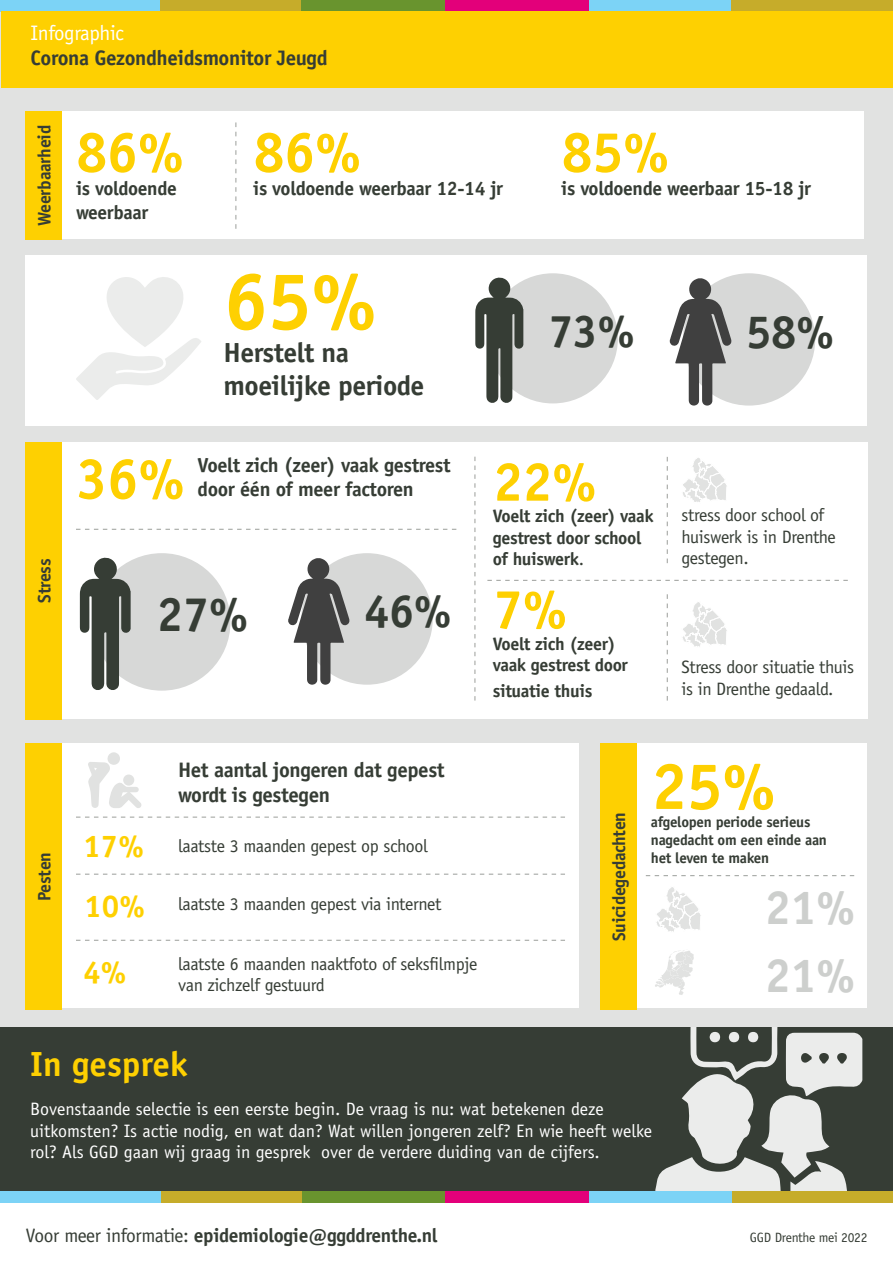
<style>
.page{position:relative;width:893px;height:1263px;background:#fff}
.page>*{position:absolute;margin:0;border:0;box-sizing:border-box;transform-origin:0 0}
.t1{font:700 81px "Officina Sans Std";color:#fed001}
.t2{font:700 65.85px "Officina Sans Std";color:#fed001}
.t3{font:700 57.45px "Officina Sans Std";color:#fed001}
.t4{font:700 57px "Officina Sans Std";color:#fed001}
.t5{font:700 54.75px "Officina Sans Std";color:#fed001}
.t6{font:700 48.45px "Officina Sans Std";color:#363d35}
.t7{font:700 48px "Officina Sans Std";color:#cdcfcd}
.t8{font:700 46.65px "Officina Sans Std";color:#363d35}
.t9{font:700 46.35px "Officina Sans Std";color:#363d35}
.t10{font:700 45.9px "Officina Sans Std";color:#363d35}
.tussenkop_12punt{font:700 34.95px "Officina Sans Std";color:#fed001}
.t11{font:700 31.5px "Officina Sans Std";color:#fed001}
.t12{font:700 27.75px/33.2px "Officina Sans Std";letter-spacing:-.02em;color:#363d35}
.tussenkop_12punt-2{font:700 21px "Officina Sans Std";letter-spacing:-.02em;color:#363d35}
.tussenkop_12punt-3{font:21px "Officina Sans Std";letter-spacing:-.02em;color:#fff}
.t13{font:700 20.25px/24.3px "Officina Sans Std";letter-spacing:-.02em;color:#363d35}
.tussenkop_12punt-4{font:700 19.5px/23.4px "Officina Sans Std";letter-spacing:-.02em;color:#363d35}
.t14{font:18px/21.6px "Officina Sans Std";letter-spacing:-.02em;color:#363d35}
.tussenkop_12punt-5{font:18px/21.6px "Officina Sans Std";color:#fff}
.tussenkop_12punt-6{font:700 18px/21.6px "Officina Sans Std";letter-spacing:-.02em;color:#363d35}
.t15{font:700 15px/18px "Officina Sans Std";letter-spacing:-.02em;color:#363d35}
.tussenkop_12punt-7{font:13.5px "Officina Sans Std";letter-spacing:-.02em;color:#363d35}
.s1{font-weight:400}
</style>
<div class="page">
<div style="left:1px;top:0;width:892px;height:1132px;background:#e1e2e1"></div>
<div style="left:61px;top:743px;width:518px;height:265px;background:#fff"></div>
<svg style="left:76px;top:817px;width:489px;height:1px"></svg>
<svg style="left:76px;top:874px;width:489px;height:1px"></svg>
<svg style="left:76px;top:940px;width:489px;height:1px"></svg>
<div style="left:26px;top:743px;width:36px;height:267px;background:#fed001"></div>
<div style="left:59px;top:111px;width:804px;height:127px;background:#fff"></div>
<svg style="left:236px;top:122px;width:1px;height:107px"></svg>
<div style="left:26px;top:255px;width:841px;height:170px;background:#fff"></div>
<div style="left:59px;top:442px;width:808px;height:277px;background:#fff"></div>
<div style="left:26px;top:442px;width:36px;height:277px;background:#fed001"></div>
<svg style="left:76px;top:529px;width:380px;height:1px"></svg>
<div style="left:301px;top:553px;width:132px;height:132px;background:#d7d8d7;border-radius:50%"></div>
<svg style="left:288px;top:558px;width:62px;height:127px"></svg>
<svg style="left:475px;top:457px;width:1px;height:244px"></svg>
<div style="left:26px;top:111px;width:36px;height:129px;background:#fed001"></div>
<div style="left:93px;top:553px;width:137px;height:138px;background:#d7d8d7;border-radius:50%"></div>
<svg style="left:80px;top:557px;width:51px;height:133px"></svg>
<svg style="left:88px;top:752px;width:54px;height:56px"></svg>
<div style="left:123px;top:774px;width:11px;height:12px;background:#e1e2e1;border-radius:50%"></div>
<div style="left:634px;top:743px;width:233px;height:265px;background:#fff"></div>
<div style="left:600px;top:743px;width:37px;height:267px;background:#fed001"></div>
<svg style="left:76px;top:277px;width:125px;height:123px"></svg>
<svg style="left:646px;top:875px;width:208px;height:1px"></svg>
<div style="left:157px;top:0;width:144px;height:11px;background:#c6ac2a"></div>
<div style="left:301px;top:0;width:144px;height:11px;background:#69942e"></div>
<div style="left:589px;top:0;width:143px;height:11px;background:#7cd3f6"></div>
<div style="left:445px;top:0;width:144px;height:11px;background:#e3007a"></div>
<div style="left:0;top:0;width:159px;height:11px;background:#7cd3f6"></div>
<div style="left:732px;top:0;width:161px;height:11px;background:#c6ac2a"></div>
<div style="left:1px;top:11px;width:892px;height:76px;background:#fed001"></div>
<div style="left:488px;top:273px;width:130px;height:130px;background:#d7d8d7;border-radius:50%"></div>
<svg style="left:475px;top:277px;width:48px;height:126px"></svg>
<div style="left:683px;top:273px;width:132px;height:133px;background:#d7d8d7;border-radius:50%"></div>
<svg style="left:670px;top:278px;width:62px;height:128px"></svg>
<svg style="left:683px;top:458px;width:44px;height:44px"></svg>
<svg style="left:682px;top:602px;width:45px;height:45px"></svg>
<svg style="left:655px;top:887px;width:46px;height:108px"></svg>
<div style="left:0;top:1027px;width:892px;height:170px;background:#363d35"></div>
<svg style="left:655px;top:1027px;width:207px;height:165px"></svg>
<div style="left:710px;top:1032px;width:10px;height:10px;background:#ebeceb;border-radius:50%"></div>
<div style="left:729px;top:1032px;width:10px;height:10px;background:#ebeceb;border-radius:50%"></div>
<div style="left:748px;top:1032px;width:10px;height:10px;background:#ebeceb;border-radius:50%"></div>
<div style="left:158px;top:1192px;width:144px;height:11px;background:#c6ac2a"></div>
<div style="left:302px;top:1192px;width:143px;height:11px;background:#69942e"></div>
<div style="left:589px;top:1192px;width:143px;height:11px;background:#7cd3f6"></div>
<div style="left:445px;top:1192px;width:144px;height:11px;background:#e3007a"></div>
<div style="left:0;top:1192px;width:160px;height:11px;background:#7cd3f6"></div>
<div style="left:732px;top:1192px;width:160px;height:11px;background:#c6ac2a"></div>
<svg style="left:487px;top:580px;width:361px;height:1px"></svg>
<svg style="left:667px;top:457px;width:1px;height:106px"></svg>
<svg style="left:667px;top:594px;width:1px;height:107px"></svg>
<p class="tussenkop_12punt-3" style="left:31px;top:21px;width:95px">Infographic</p>
<p class="tussenkop_12punt-2" style="left:31px;top:45px;width:299px">Corona Gezondheidsmonitor Jeugd</p>
<p class="tussenkop_12punt-6" style="left:33px;top:226px;width:102px;rotate:-90deg">Weerbaarheid</p>
<p class="t4" style="left:76px;top:117px;width:110px">86%</p>
<p class="tussenkop_12punt-4" style="left:76px;top:177px;width:102px">is voldoende weerbaar</p>
<p class="t4" style="left:253px;top:117px;width:110px">86%</p>
<p class="tussenkop_12punt-4" style="left:253px;top:177px;width:251px">is voldoende weerbaar 12-14 jr</p>
<p class="t1" style="left:224px;top:251px;width:156px">65%</p>
<p class="t12" style="left:224px;top:336px;width:202px">Herstelt na moeilijke periode</p>
<p class="t4" style="left:561px;top:117px;width:110px">85%</p>
<p class="tussenkop_12punt-4" style="left:561px;top:177px;width:251px">is voldoende weerbaar 15-18 jr</p>
<p class="t10" style="left:548px;top:302px;width:89px">73%</p>
<p class="t8" style="left:746px;top:303px;width:90px">58%</p>
<p class="tussenkop_12punt-6" style="left:33px;top:602px;width:45px;rotate:-90deg">Stress</p>
<p class="tussenkop_12punt-6" style="left:33px;top:901px;width:50px;rotate:-90deg">Pesten</p>
<p class="t13" style="left:198px;top:452px;width:255px">Voelt zich (zeer) vaak gestrest door één of meer factoren</p>
<p class="t3" style="left:76px;top:443px;width:111px">36%</p>
<p class="t5" style="left:493px;top:448px;width:106px">22%</p>
<p class="tussenkop_12punt-6" style="left:493px;top:505px;width:163px">Voelt zich (zeer) vaak gestrest door school</p>
<p class="tussenkop_12punt-6" style="left:493px;top:548px;width:93px">of huiswerk<span class="s1">.</span></p>
<p class="t5" style="left:493px;top:575px;width:77px">7%</p>
<p class="tussenkop_12punt-6" style="left:493px;top:633px;width:137px">Voelt zich (zeer) vaak gestrest door</p>
<p class="tussenkop_12punt-6" style="left:493px;top:679px;width:101px">situatie thuis</p>
<p class="t9" style="left:364px;top:583px;width:90px">46%</p>
<p class="t6" style="left:157px;top:584px;width:94px">27%</p>
<p class="t14" style="left:681px;top:504px;width:156px">stress door school of huiswerk is in Drenthe gestegen.</p>
<p class="t14" style="left:681px;top:656px;width:174px">Stress door situatie thuis is in Drenthe gedaald.</p>
<p class="tussenkop_12punt-2" style="left:178px;top:756px;width:268px">Het aantal jongeren dat gepest</p>
<p class="tussenkop_12punt-2" style="left:178px;top:782px;width:153px">wordt is gestegen</p>
<p class="t11" style="left:83px;top:827px;width:63px">17%</p>
<p class="t14" style="left:178px;top:835px;width:251px">laatste 3 maanden gepest op school</p>
<p class="t11" style="left:84px;top:886px;width:63px">10%</p>
<p class="t14" style="left:178px;top:893px;width:265px">laatste 3 maanden gepest via internet</p>
<p class="t11" style="left:83px;top:953px;width:45px">4%</p>
<p class="t14" style="left:178px;top:953px;width:301px">laatste 6 maanden naaktfoto of seksfilmpje</p>
<p class="t14" style="left:178px;top:974px;width:148px">van zichzelf gestuurd</p>
<p class="tussenkop_12punt-6" style="left:608px;top:941px;width:130px;rotate:-90deg">Suicidegedachten</p>
<p class="t2" style="left:651px;top:745px;width:127px">25%</p>
<p class="t15" style="left:651px;top:813px;width:178px">afgelopen periode serieus nagedacht om een einde aan</p>
<p class="t15" style="left:651px;top:849px;width:120px">het leven te maken</p>
<p class="t7" style="left:764px;top:878px;width:93px">21%</p>
<p class="t7" style="left:764px;top:945px;width:93px">21%</p>
<p class="tussenkop_12punt" style="left:30px;top:1042px;width:159px">In gesprek</p>
<p class="tussenkop_12punt-5" style="left:30px;top:1098px;width:624px">Bovenstaande selectie is een eerste begin. De vraag is nu: wat betekenen deze uitkomsten? Is actie nodig, en wat dan? Wat willen jongeren zelf? En wie heeft welke rol? Als GGD gaan wij graag in gesprek over de verdere duiding van de cijfers.</p>
<p class="tussenkop_12punt-4" style="left:26px;top:1223px;width:413px"><span class="s1">Voor meer informatie:</span> epidemiologie@ggddrenthe.nl</p>
<p class="tussenkop_12punt-7" style="left:750px;top:1229px;width:119px">GGD Drenthe mei 2022</p>
</div>
